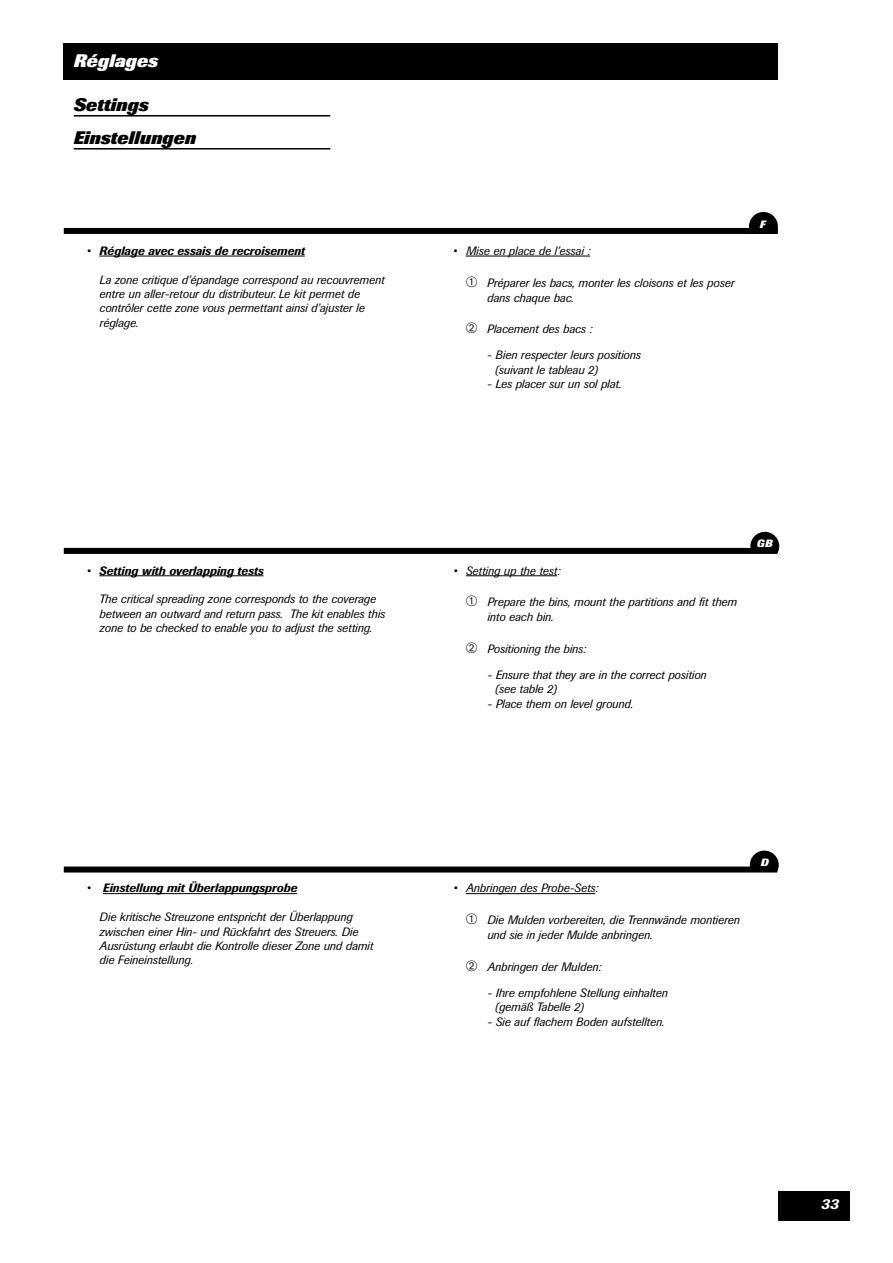
<style>
.page{position:relative;width:893px;height:1263px;background:#fff}
.page>*{position:absolute;margin:0;border:0;box-sizing:border-box;transform-origin:0 0}
.t1{font:italic 800 18px/33px "Imago";color:#000}
.t2{font:italic 800 18px "Imago";color:#fff}
.t3{font:italic 500 15px "Imago";color:#fff}
.t4{font:italic 12px/14.4px "Imago";color:#000}
.t5{font:italic 500 12px "Imago";color:#000}
.t6{font:italic 800 10.5px "Imago";color:#fff}
.s1{font-weight:400}
</style>
<div class="page">
<div style="left:778px;top:1191px;width:72px;height:29px;background:#000"></div>
<hr style="left:103px;top:893px;width:194px;height:1px;background:#000">
<hr style="left:466px;top:893px;width:129px;height:1px;background:#000">
<div style="left:750px;top:532px;width:29px;height:29px;background:#000;border-radius:50%"></div>
<div style="left:741px;top:553px;width:48px;height:9px;background:#fff"></div>
<div style="left:64px;top:548px;width:713px;height:6px;background:#000"></div>
<hr style="left:99px;top:575px;width:164px;height:1px;background:#000">
<hr style="left:466px;top:575px;width:91px;height:1px;background:#000">
<hr style="left:99px;top:256px;width:206px;height:1px;background:#000">
<hr style="left:466px;top:256px;width:124px;height:1px;background:#000">
<div style="left:64px;top:43px;width:714px;height:36px;background:#000"></div>
<hr style="left:74px;top:115px;width:256px;height:2px;background:#000">
<hr style="left:74px;top:148px;width:256px;height:2px;background:#000">
<div style="left:64px;top:228px;width:714px;height:6px;background:#000"></div>
<div style="left:749px;top:212px;width:29px;height:29px;background:#000;border-radius:50%"></div>
<svg style="left:750px;top:850px;width:29px;height:29px"></svg>
<div style="left:737px;top:234px;width:48px;height:9px;background:#fff"></div>
<div style="left:741px;top:872px;width:48px;height:12px;background:#fff"></div>
<div style="left:64px;top:866px;width:713px;height:6px;background:#000"></div>
<div style="left:755px;top:857px;width:19px;height:12px;background:#000"></div>
<h1 class="t2" style="left:74px;top:54px;width:86px">Réglages</h1>
<h1 class="t1" style="left:74px;top:90px;width:124px">Settings<br>Einstellungen</h1>
<p class="t5" style="left:87px;top:246px;width:220px"><span class="s1">•</span> Réglage avec essais de recroisement</p>
<p class="t4" style="left:99px;top:273px;width:287px">La zone critique d’épandage correspond au recouvrement entre un aller-retour du distributeur. Le kit permet de contrôler cette zone vous permettant ainsi d’ajuster le réglage.</p>
<p class="t5" style="left:87px;top:566px;width:178px"><span class="s1">•</span> Setting with overlapping tests</p>
<p class="t4" style="left:99px;top:593px;width:287px">The critical spreading zone corresponds to the coverage between an outward and return pass. The kit enables this zone to be checked to enable you to adjust the setting.</p>
<p class="t5" style="left:87px;top:884px;width:212px"><span class="s1">•</span> Einstellung mit Überlappungsprobe</p>
<p class="t4" style="left:99px;top:911px;width:275px">Die kritische Streuzone entspricht der Überlappung zwischen einer Hin- und Rückfahrt des Streuers. Die Ausrüstung erlaubt die Kontrolle dieser Zone und damit die Feineinstellung.</p>
<p class="t4" style="left:453px;top:245px;width:139px">• Mise en place de l’essai :</p>
<p class="t4" style="left:487px;top:276px;width:249px;line-height:15px;text-indent:-21px">➀ Préparer les bacs, monter les cloisons et les poser dans chaque bac.</p>
<p class="t4" style="left:466px;top:323px;width:128px">➁ Placement des bacs :</p>
<p class="t4" style="left:494px;top:349px;width:148px;text-indent:-7px">- Bien respecter leurs positions (suivant le tableau 2)</p>
<p class="t4" style="left:487px;top:378px;width:136px">- Les placer sur un sol plat.</p>
<p class="t6" style="left:760px;top:220px;width:7px">F</p>
<p class="t4" style="left:453px;top:564px;width:109px">• Setting up the test:</p>
<p class="t4" style="left:487px;top:596px;width:251px;line-height:15px;text-indent:-21px">➀ Prepare the bins, mount the partitions and fit them into each bin.</p>
<p class="t4" style="left:466px;top:643px;width:122px">➁ Positioning the bins:</p>
<p class="t4" style="left:494px;top:669px;width:214px;text-indent:-7px">- Ensure that they are in the correct position (see table 2)</p>
<p class="t4" style="left:487px;top:698px;width:147px">- Place them on level ground.</p>
<p class="t6" style="left:757px;top:540px;width:17px">GB</p>
<p class="t4" style="left:453px;top:882px;width:147px">• Anbringen des Probe-Sets:</p>
<p class="t4" style="left:487px;top:914px;width:254px;line-height:15px;text-indent:-21px">➀ Die Mulden vorbereiten, die Trennwände montieren und sie in jeder Mulde anbringen.</p>
<p class="t4" style="left:466px;top:961px;width:137px">➁ Anbringen der Mulden:</p>
<p class="t4" style="left:494px;top:987px;width:175px;text-indent:-7px">- Ihre empfohlene Stellung einhalten (gemäß Tabelle 2)</p>
<p class="t4" style="left:487px;top:1015px;width:179px">- Sie auf flachem Boden aufstellten.</p>
<p class="t6" style="left:761px;top:858px;width:9px">D</p>
<p class="t3" style="left:821px;top:1199px;width:19px">33</p>
</div>
